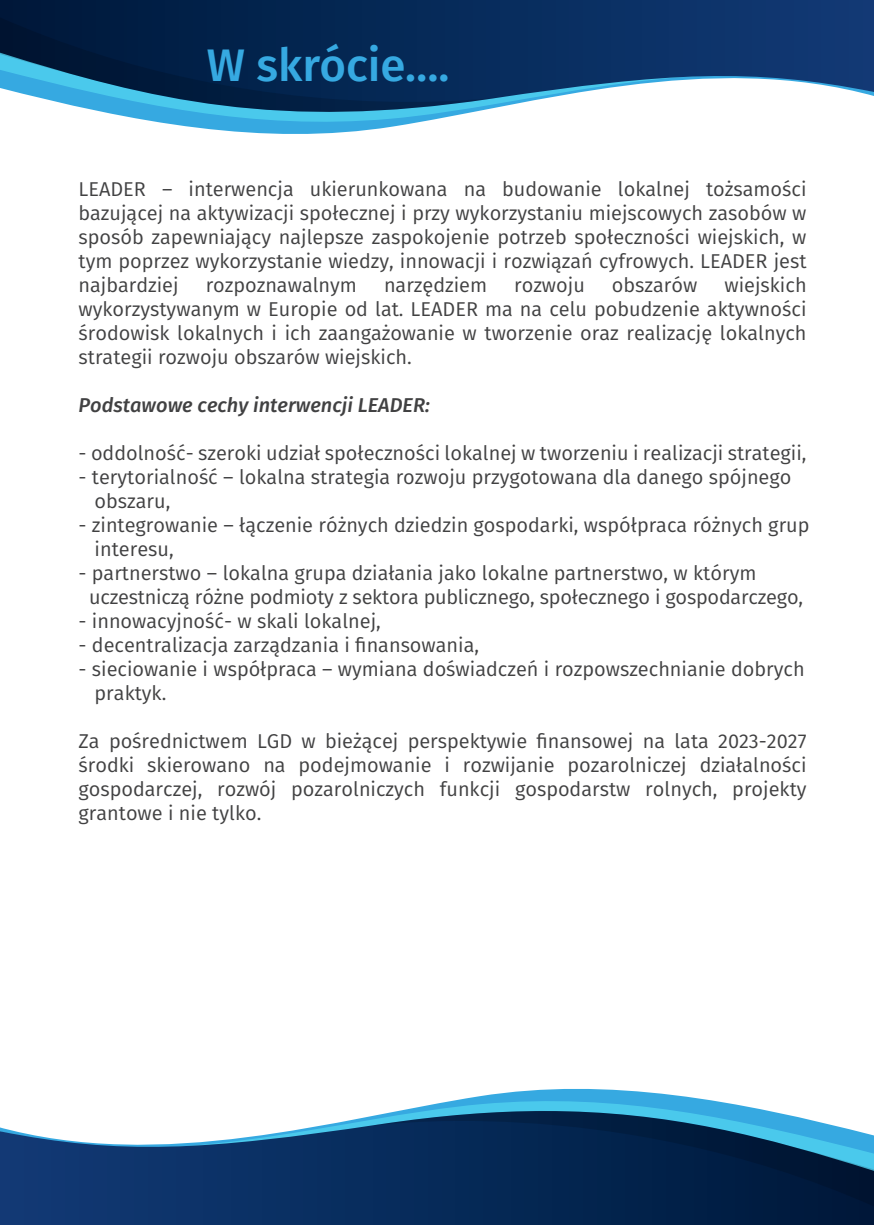
<style>
.page{position:relative;width:874px;height:1225px;background:#fff}
.page>*{position:absolute;margin:0;border:0;box-sizing:border-box;transform-origin:0 0}
.t1{font:500 45.6px "Fira Sans";color:#36a9e1}
.t2{font:20px/24px "Fira Sans";color:#414142}
.t3{font:italic 500 20px "Fira Sans";color:#414142}
</style>
<div class="page">
<svg style="left:452px;top:1089px;width:263px;height:12px;fill:#36a9e1"></svg>
<svg style="left:398px;top:1101px;width:371px;height:10px;background:#5bc3ea"></svg>
<svg style="left:0;top:1117px;width:873px;height:108px;background:#2f507c"></svg>
<svg style="left:367px;top:1111px;width:506px;height:95px;background:#113c64"></svg>
<svg style="left:0;top:0;width:873px;height:131px"></svg>
<svg style="left:0;top:17px;width:504px;height:95px;background:#113c64"></svg>
<h1 class="t1" style="left:207px;top:29px;width:244px">W skrócie….</h1>
<p class="t2" style="left:78px;top:176px;width:729px;text-align:justify">LEADER – interwencja ukierunkowana na budowanie lokalnej tożsamości bazującej na aktywizacji społecznej i przy wykorzystaniu miejscowych zasobów w sposób zapewniający najlepsze zaspokojenie potrzeb społeczności wiejskich, w tym poprzez wykorzystanie wiedzy, innowacji i rozwiązań cyfrowych. LEADER jest najbardziej</p>
<p class="t2" style="left:205px;top:272px;width:153px">rozpoznawalnym</p>
<p class="t2" style="left:384px;top:272px;width:104px">narzędziem</p>
<p class="t2" style="left:514px;top:272px;width:72px">rozwoju</p>
<p class="t2" style="left:611px;top:272px;width:87px">obszarów</p>
<p class="t2" style="left:78px;top:272px;width:729px;text-align:justify;text-indent:645px">wiejskich wykorzystywanym w Europie od lat. LEADER ma na celu pobudzenie aktywności środowisk lokalnych i ich zaangażowanie w tworzenie oraz realizację lokalnych strategii rozwoju obszarów wiejskich.</p>
<p class="t3" style="left:78px;top:389px;width:353px">Podstawowe cechy interwencji LEADER:</p>
<p class="t2" style="left:78px;top:440px;width:729px">- oddolność- szeroki udział społeczności lokalnej w tworzeniu i realizacji strategii,</p>
<p class="t2" style="left:95px;top:464px;width:698px;text-indent:-16px">- terytorialność – lokalna strategia rozwoju przygotowana dla danego spójnego obszaru,</p>
<p class="t2" style="left:95px;top:512px;width:716px;text-indent:-16px">- zintegrowanie – łączenie różnych dziedzin gospodarki, współpraca różnych grup interesu,</p>
<p class="t2" style="left:89px;top:560px;width:715px;text-indent:-11px">- partnerstwo – lokalna grupa działania jako lokalne partnerstwo, w którym uczestniczą różne podmioty z sektora publicznego, społecznego i gospodarczego,</p>
<p class="t2" style="left:78px;top:608px;width:303px">- innowacyjność- w skali lokalnej,</p>
<p class="t2" style="left:78px;top:632px;width:402px">- decentralizacja zarządzania i finansowania,</p>
<p class="t2" style="left:95px;top:656px;width:711px;text-indent:-16px">- sieciowanie i współpraca – wymiana doświadczeń i rozpowszechnianie dobrych praktyk.</p>
<p class="t2" style="left:78px;top:728px;width:729px;text-align:justify">Za pośrednictwem LGD w bieżącej perspektywie finansowej na lata 2023-2027 środki skierowano na podejmowanie i rozwijanie pozarolniczej działalności gospodarczej, rozwój pozarolniczych funkcji gospodarstw rolnych, projekty grantowe i nie tylko.</p>
</div>
